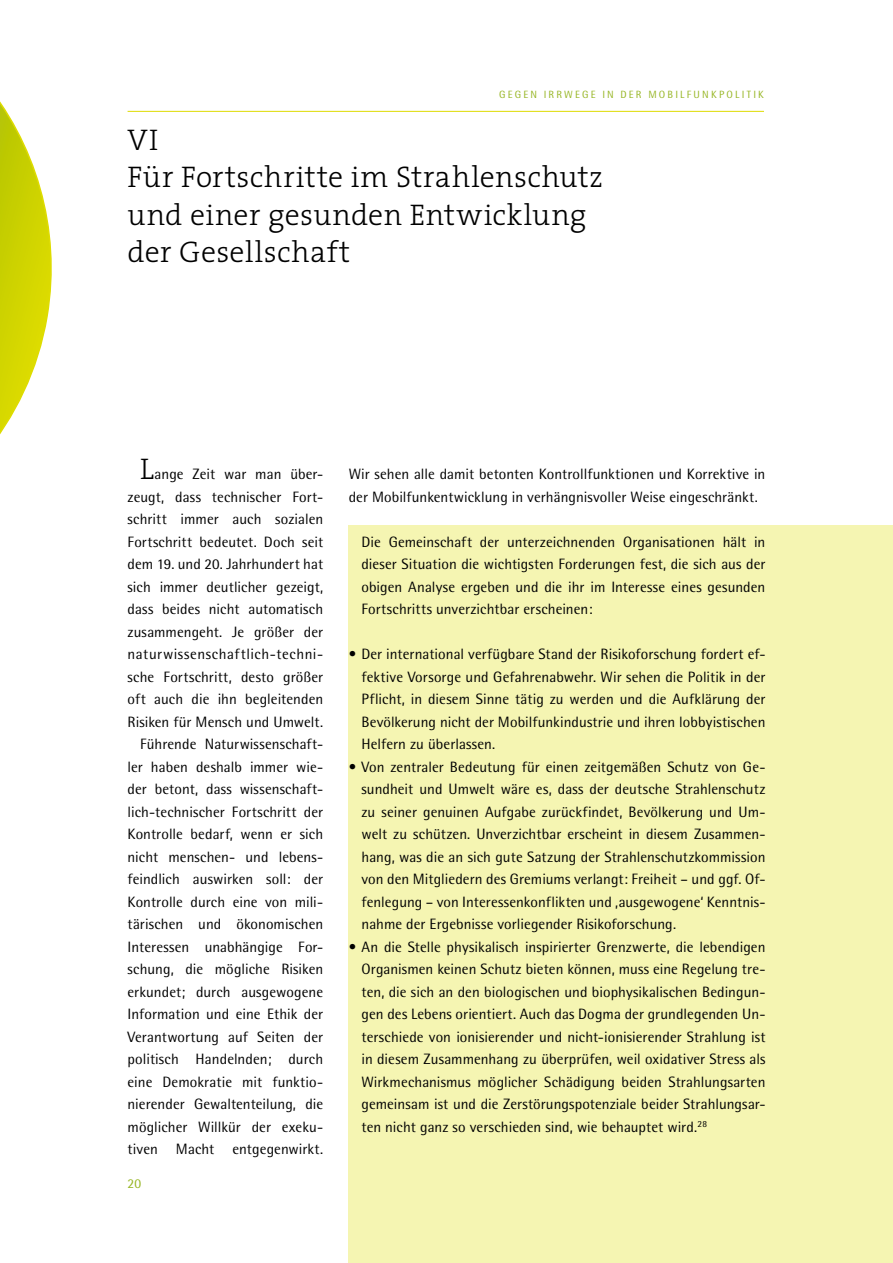
<style>
.page{position:relative;width:893px;height:1263px;background:#fff}
.page>*{position:absolute;margin:0;border:0;box-sizing:border-box;transform-origin:0 0}
.t1{font:300 30px/37.5px "The Serif";letter-spacing:.01em;color:#000}
.t2{font:15px/22.5px "Rotis Semi Sans";letter-spacing:.005em;color:#000;text-align:justify}
.t3{font:13.5px "Rotis Semi Sans";color:#96b522}
.t4{font:10.5px "Rotis Semi Sans";letter-spacing:.21em;color:#96b522}
.s1{font-family:"The Serif";font-weight:300;font-size:30px}
</style>
<div class="page">
<svg style="left:0;top:101px;width:52px;height:334px"></svg>
<hr style="left:128px;top:111px;width:636px;height:1px;background:#dedc00">
<div style="left:349px;top:525px;width:544px;height:738px;background:#f5f5b2"></div>
<p class="t4" style="left:499px;top:89px;width:266px">GEGEN IRRWEGE IN DER MOBILFUNKPOLITIK</p>
<h1 class="t1" style="left:128px;top:120px;width:477px">VI<br>Für Fortschritte im Strahlenschutz und einer gesunden Entwicklung der Gesellschaft</h1>
<p class="t2" style="left:128px;top:463px;width:197px;text-align:right"><span class="s1">L</span>ange Zeit war man über&shy;zeugt, dass technischer Fort&shy;schritt immer auch sozialen<br>Fortschritt bedeutet. Doch seit dem 19. und 20. Jahrhundert hat sich immer deutlicher gezeigt, dass beides nicht automatisch zusammengeht. Je größer der naturwissenschaftlich-techni&shy;sche Fortschritt, desto größer oft auch die ihn begleitenden<br>Risiken für Mensch und Umwelt.<br>Führende Naturwissenschaft&shy;ler haben deshalb immer wie&shy;der betont, dass wissenschaft&shy;lich-technischer Fortschritt der<br>Kontrolle bedarf, wenn er sich nicht menschen- und lebens&shy;feindlich auswirken soll: der<br>Kontrolle durch eine von mili&shy;tärischen und ökonomischen<br>Interessen unabhängige For&shy;schung, die mögliche Risiken erkundet; durch ausgewogene<br>Information und eine Ethik der<br>Verantwortung auf Seiten der politisch Handelnden; durch eine Demokratie mit funktio&shy;nierender Gewaltenteilung, die möglicher Willkür der exeku&shy;tiven Macht entgegenwirkt.</p>
<p class="t2" style="left:349px;top:463px;width:418px">Wir sehen alle damit betonten Kontrollfunktionen und Korrektive in der Mobilfunkentwicklung in verhängnisvoller Weise eingeschränkt.</p>
<p class="t2" style="left:361px;top:530px;width:405px">Die Gemeinschaft der unterzeichnenden Organisationen hält in dieser Situation die wichtigsten Forderungen fest, die sich aus der obigen Analyse ergeben und die ihr im Interesse eines gesunden Fortschritts unverzichtbar erscheinen:</p>
<p class="t2" style="left:361px;top:643px;width:406px;text-indent:-13px">• Der international verfügbare Stand der Risikoforschung fordert ef&shy;fektive Vorsorge und Gefahrenabwehr. Wir sehen die Politik in der Pflicht, in diesem Sinne tätig zu werden und die Aufklärung der Bevölkerung nicht der Mobilfunkindustrie und ihren lobbyistischen Helfern zu überlassen.</p>
<p class="t2" style="left:361px;top:755px;width:405px;text-indent:-13px">• Von zentraler Bedeutung für einen zeitgemäßen Schutz von Ge&shy;sundheit und Umwelt wäre es, dass der deutsche Strahlenschutz zu seiner genuinen Aufgabe zurückfindet, Bevölkerung und Um&shy;welt zu schützen. Unverzichtbar erscheint in diesem Zusammen&shy;hang, was die an sich gute Satzung der Strahlenschutzkommission von den Mitgliedern des Gremiums verlangt: Freiheit – und ggf. Of&shy;fenlegung – von Interessenkonflikten und ‚ausgewogene‘ Kenntnis&shy;nahme der Ergebnisse vorliegender Risikoforschung.</p>
<p class="t2" style="left:361px;top:935px;width:406px;text-indent:-13px">• An die Stelle physikalisch inspirierter Grenzwerte, die lebendigen Organismen keinen Schutz bieten können, muss eine Regelung tre&shy;ten, die sich an den biologischen und biophysikalischen Bedingun&shy;gen des Lebens orientiert. Auch das Dogma der grundlegenden Un&shy;terschiede von ionisierender und nicht-ionisierender Strahlung ist in diesem Zusammenhang zu überprüfen, weil oxidativer Stress als Wirkmechanismus möglicher Schädigung beiden Strahlungsarten gemeinsam ist und die Zerstörungspotenziale beider Strahlungsar&shy;ten nicht ganz so verschieden sind, wie behauptet wird.<sup>28</sup></p>
<p class="t3" style="left:128px;top:1176px;width:15px">20</p>
</div>
